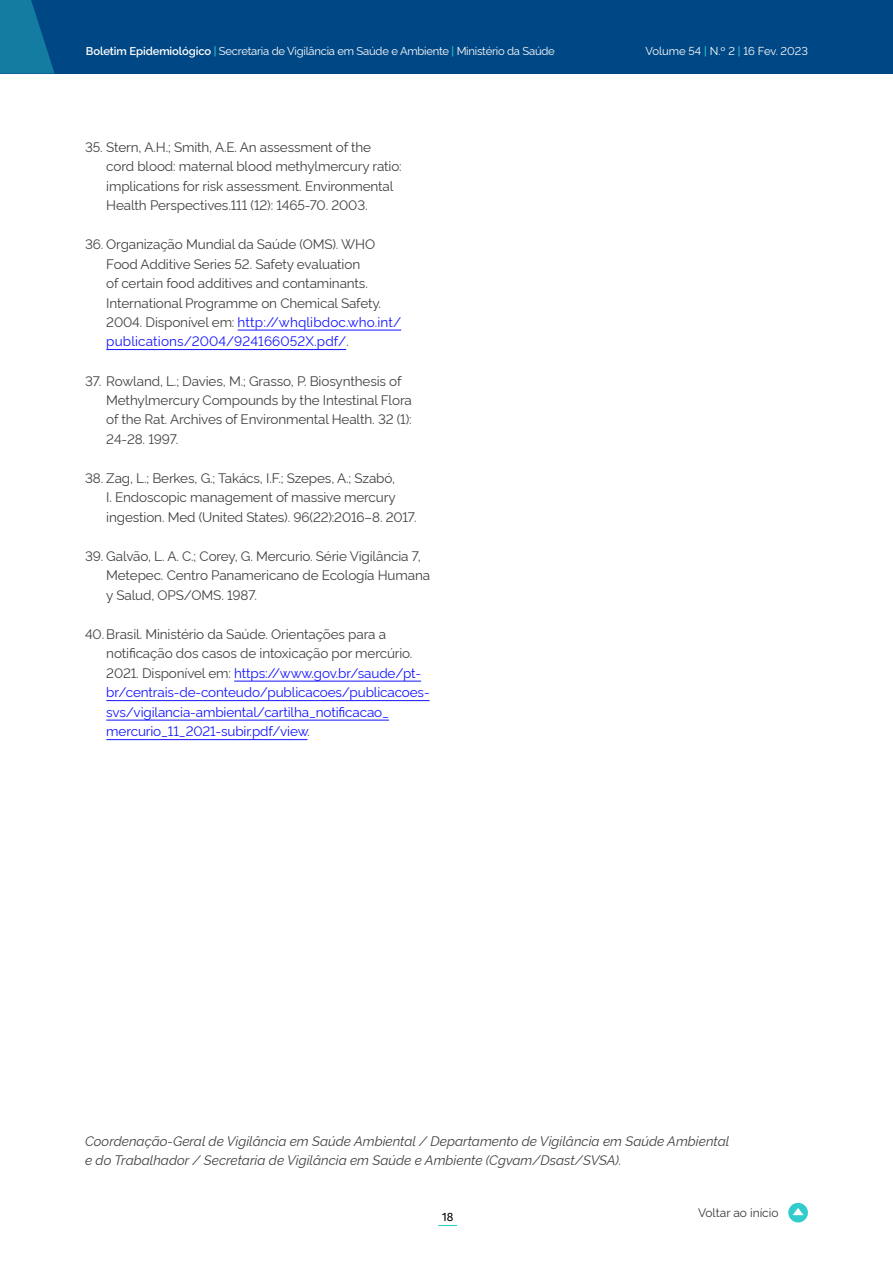
<style>
.page{position:relative;width:893px;height:1263px;background:#fff}
.page>*{position:absolute;margin:0;border:0;box-sizing:border-box;transform-origin:0 0}
.t1{font:13.5px/19.5px "Rawline";letter-spacing:-.01em;color:#414042}
.t2{font:13.5px/19.5px "Rawline";letter-spacing:-.01em;color:#1414ff}
.t3{font:italic 13.5px/19.5px "Rawline";color:#414042}
.t4{font:12px "Rawline";color:#383839}
.t5{font:12px "Fira Sans";color:#000}
.t6{font:11.25px "Rawline";letter-spacing:-.02em;color:#fff}
.t7{font:11.25px "Rawline";color:#fff}
.s1{font-weight:600}
.s2{font-weight:500;color:#3cc}
.s3{color:#1414ff}
.s4{color:#414042}
</style>
<div class="page">
<div style="left:0;top:0;width:893px;height:74px;background:#004885"></div>
<svg style="left:438px;top:1225px;width:19px;height:1px"></svg>
<svg style="left:0;top:0;width:55px;height:74px"></svg>
<hr style="left:238px;top:330px;width:163px;height:1px;background:#1414ff">
<hr style="left:106px;top:349px;width:240px;height:1px;background:#1414ff">
<hr style="left:234px;top:681px;width:187px;height:1px;background:#1414ff">
<hr style="left:106px;top:700px;width:324px;height:1px;background:#1414ff">
<hr style="left:106px;top:720px;width:283px;height:1px;background:#1414ff">
<hr style="left:106px;top:739px;width:201px;height:1px;background:#1414ff">
<div style="left:788px;top:1203px;width:20px;height:19px;background:#3cc;border-radius:50%"></div>
<svg style="left:793px;top:1208px;width:11px;height:7px"></svg>
<p class="t6" style="left:86px;top:42px;width:470px"><span class="s1">Boletim Epidemiológico</span> <span class="s2">|</span> Secretaria de Vigilância em Saúde e Ambiente <span class="s2">|</span> Ministério da Saúde</p>
<p class="t7" style="left:645px;top:43px;width:164px">Volume 54 <span class="s2">|</span> N.º 2 <span class="s2">|</span> 16 Fev. 2023</p>
<p class="t1" style="left:106px;top:136px;width:297px;text-indent:-21px">35. Stern, A.H.; Smith, A.E. An assessment of the cord blood: maternal blood methylmercury ratio: implications for risk assessment. Environmental Health Perspectives.111 (12): 1465-70. 2003.</p>
<p class="t1" style="left:106px;top:233px;width:296px;text-indent:-21px">36. Organização Mundial da Saúde (OMS). WHO Food Additive Series 52. Safety evaluation<br>of certain food additives and contaminants.<br>International Programme on Chemical Safety.<br>2004. Disponível em: <span class="s3">http://whqlibdoc.who.int/ publications/2004/924166052X.pdf/</span>.</p>
<p class="t1" style="left:106px;top:370px;width:307px;text-indent:-21px">37. Rowland, L.; Davies, M.; Grasso, P. Biosynthesis of Methylmercury Compounds by the Intestinal Flora of the Rat. Archives of Environmental Health. 32 (1):<br>24-28. 1997.</p>
<p class="t1" style="left:106px;top:467px;width:312px;text-indent:-21px">38. Zag, L.; Berkes, G.; Takács, I.F.; Szepes, A.; Szabó,<br>I. Endoscopic management of massive mercury ingestion. Med (United States). 96(22):2016–8. 2017.</p>
<p class="t1" style="left:106px;top:545px;width:325px;text-indent:-21px">39. Galvão, L. A. C.; Corey, G. Mercurio. Série Vigilância 7,<br>Metepec. Centro Panamericano de Ecología Humana y Salud, OPS/OMS. 1987.</p>
<p class="t2" style="left:106px;top:623px;width:325px;text-indent:-21px"><span class="s4">40. Brasil. Ministério da Saúde. Orientações para a notificação dos casos de intoxicação por mercúrio.<br>2021. Disponível em:</span> https://www.gov.br/saude/pt&shy;br/centrais-de-conteudo/publicacoes/publicacoes&shy;svs/vigilancia-ambiental/cartilha_notificacao_ mercurio_11_2021-subir.pdf/view<span class="s4">.</span></p>
<p class="t3" style="left:85px;top:1130px;width:646px">Coordenação-Geral de Vigilância em Saúde Ambiental / Departamento de Vigilância em Saúde Ambiental e do Trabalhador / Secretaria de Vigilância em Saúde e Ambiente (Cgvam/Dsast/SVSA).</p>
<p class="t5" style="left:442px;top:1207px;width:13px">18</p>
<p class="t4" style="left:698px;top:1203px;width:82px">Voltar ao início</p>
</div>
